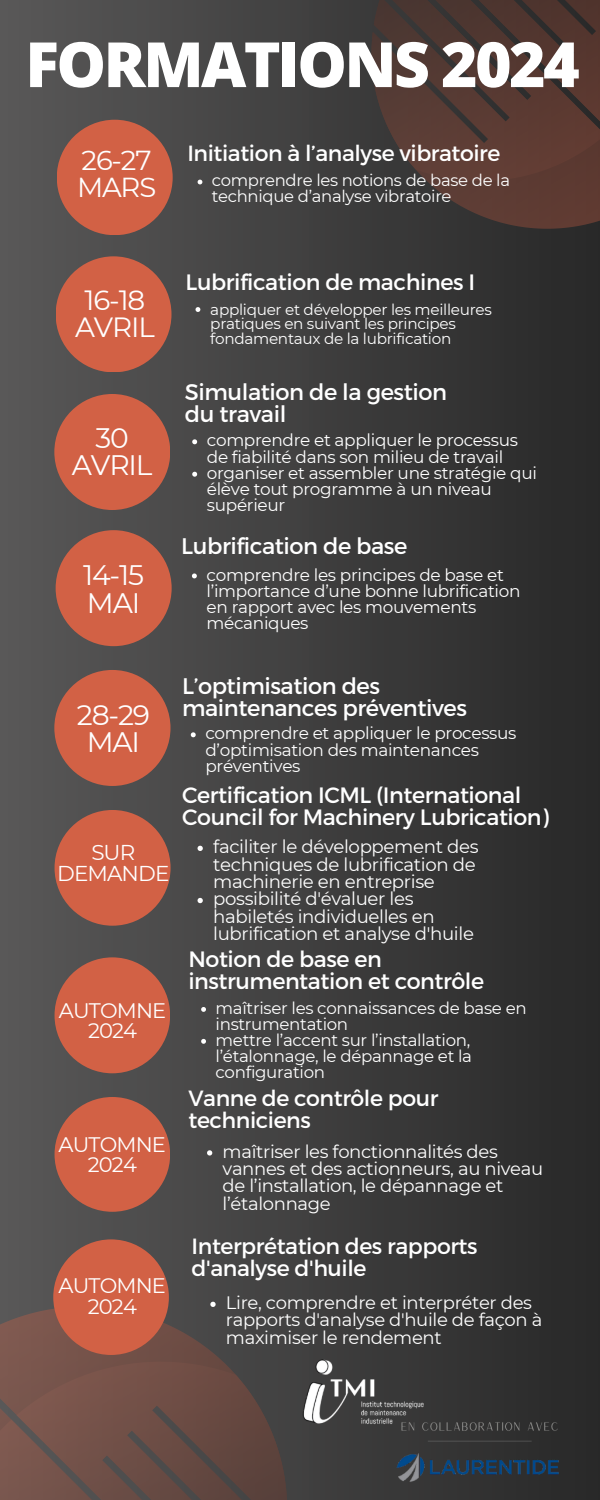
<style>
.page{position:relative;width:600px;height:1500px;background:#fff}
.page>*{position:absolute;margin:0;border:0;box-sizing:border-box;transform-origin:0 0}
.t1{font:800 62.4px "Open Sans";letter-spacing:-.04em;color:#fff}
.t2{font:28.2px/27.5px "Montserrat";letter-spacing:-.04em;color:#fff;text-align:center}
.t3{font:27.8px/27.1px "Montserrat";letter-spacing:-.04em;color:#fff;text-align:center}
.t4{font:27.4px/26.8px "Montserrat";letter-spacing:-.04em;color:#fff}
.t5{font:22.5px/22.2px "Montserrat";letter-spacing:-.02em;color:#fff}
.t6{font:22.2px/21.8px "Montserrat";letter-spacing:-.02em;color:#fff}
.t7{font:22px/21.8px "Montserrat";letter-spacing:-.02em;color:#fff}
.t8{font:21.5px/21.2px "Montserrat";letter-spacing:-.04em;color:#fff;text-align:center}
.t9{font:21px/20.2px "Montserrat";letter-spacing:-.04em;color:#fff;text-align:center}
.t10{font:18.1px/17.4px "Montserrat";letter-spacing:-.02em;color:#fff}
.t11{font:18px/17.2px "Montserrat";letter-spacing:-.02em;color:#fff}
.t12{font:16.9px/16.2px "Montserrat";letter-spacing:-.02em;color:#fff}
.t13{font:16.7px/16px "Montserrat";letter-spacing:-.02em;color:#fff}
.t14{font:16.5px/15.8px "Montserrat";letter-spacing:-.02em;color:#fff}
.t15{font:15.2px/14.6px "Montserrat";letter-spacing:-.02em;color:#fff}
</style>
<div class="page">
<div style="left:0;top:0;width:600px;height:1500px;background:linear-gradient(to right,#595858,#282828)"></div>
<svg style="left:371px;top:181px;width:229px;height:48px;background:#4c3834"></svg>
<svg style="left:371px;top:0;width:229px;height:181px;background:#503832"></svg>
<div style="left:56px;top:256px;width:116px;height:116px;background:#d26145;border-radius:50%"></div>
<svg style="left:196px;top:307px;width:4px;height:5px"></svg>
<div style="left:55px;top:810px;width:116px;height:116px;background:#d26145;border-radius:50%"></div>
<div style="left:57px;top:120px;width:116px;height:115px;background:#d26145;border-radius:50%"></div>
<div style="left:55px;top:957px;width:115px;height:116px;background:#d26145;border-radius:50%"></div>
<div style="left:54px;top:670px;width:116px;height:116px;background:#d26145;border-radius:50%"></div>
<svg style="left:191px;top:732px;width:5px;height:5px"></svg>
<div style="left:54px;top:394px;width:116px;height:116px;background:#d26145;border-radius:50%"></div>
<svg style="left:192px;top:439px;width:5px;height:5px"></svg>
<svg style="left:192px;top:472px;width:5px;height:5px"></svg>
<div style="left:55px;top:1097px;width:115px;height:115px;background:#d26145;border-radius:50%"></div>
<div style="left:56px;top:530px;width:116px;height:116px;background:#d26145;border-radius:50%"></div>
<svg style="left:192px;top:573px;width:5px;height:5px"></svg>
<img style="left:287px;top:1349px;width:292px;height:139px">
<svg style="left:0;top:1306px;width:287px;height:114px;background:#604d49"></svg>
<svg style="left:0;top:1420px;width:17px;height:80px"></svg>
<svg style="left:17px;top:1362px;width:270px;height:138px;background:#694d46"></svg>
<div style="left:53px;top:1239px;width:116px;height:116px;background:#d26145;border-radius:50%"></div>
<svg style="left:198px;top:846px;width:5px;height:5px"></svg>
<svg style="left:198px;top:898px;width:5px;height:5px"></svg>
<svg style="left:198px;top:180px;width:4px;height:4px"></svg>
<svg style="left:201px;top:1007px;width:5px;height:5px"></svg>
<svg style="left:201px;top:1039px;width:5px;height:5px"></svg>
<svg style="left:207px;top:1150px;width:5px;height:6px"></svg>
<svg style="left:210px;top:1302px;width:6px;height:5px"></svg>
<p class="t1" style="left:25px;top:20px;width:556px">FORMATIONS 2024</p>
<h4 class="t4" style="left:77px;top:147px;width:81px">26-27<br>MARS</h4>
<p class="t7" style="left:187px;top:141px;width:315px">Initiation à l’analyse vibratoire</p>
<p class="t14" style="left:212px;top:173px;width:300px">comprendre les notions de base de la technique d’analyse vibratoire</p>
<p class="t3" style="left:75px;top:287px;width:81px">16-18<br>AVRIL</p>
<p class="t2" style="left:72px;top:424px;width:82px">30<br>AVRIL</p>
<p class="t2" style="left:83px;top:561px;width:63px;text-align:left">14-15<br>MAI</p>
<h1 class="t6" style="left:186px;top:270px;width:291px">Lubrification de machines I</h1>
<h2 class="t15" style="left:210px;top:302px;width:283px">appliquer et développer les meilleures pratiques en suivant les principes fondamentaux de la lubrification</h2>
<h2 class="t5" style="left:185px;top:379px;width:264px">Simulation de la gestion du travail</h2>
<h4 class="t12" style="left:207px;top:432px;width:313px">comprendre et appliquer le processus de fiabilité dans son milieu de travail</h4>
<p class="t12" style="left:207px;top:465px;width:332px">organiser et assembler une stratégie qui élève tout programme à un niveau supérieur</p>
<h2 class="t5" style="left:181px;top:534px;width:228px">Lubrification de base</h2>
<h4 class="t12" style="left:207px;top:566px;width:315px">comprendre les principes de base et l’importance d’une bonne lubrification en rapport avec les mouvements mécaniques</h4>
<p class="t2" style="left:77px;top:701px;width:75px">28-29<br>MAI</p>
<p class="t8" style="left:57px;top:841px;width:114px">SUR<br>DEMANDE</p>
<p class="t9" style="left:59px;top:1000px;width:109px">AUTOMNE<br>2024</p>
<h4 class="t9" style="left:59px;top:1134px;width:109px">AUTOMNE<br>2024</h4>
<p class="t9" style="left:59px;top:1276px;width:109px">AUTOMNE<br>2024</p>
<h2 class="t5" style="left:182px;top:674px;width:286px">L’optimisation des maintenances préventives</h2>
<h4 class="t12" style="left:205px;top:725px;width:313px">comprendre et appliquer le processus d’optimisation des maintenances préventives</h4>
<h4 class="t6" style="left:182px;top:783px;width:368px">Certification ICML (International<br>Council for Machinery Lubrication)</h4>
<h2 class="t10" style="left:213px;top:838px;width:267px">faciliter le développement des techniques de lubrification de machinerie en entreprise</h2>
<h4 class="t10" style="left:213px;top:890px;width:262px">possibilité d'évaluer les habiletés individuelles en lubrification et analyse d'huile</h4>
<h3 class="t6" style="left:188px;top:947px;width:297px">Notion de base en instrumentation et contrôle</h3>
<h3 class="t13" style="left:216px;top:1000px;width:313px">maîtriser les connaissances de base en instrumentation</h3>
<h4 class="t13" style="left:216px;top:1032px;width:258px;text-align:justify">mettre l’accent sur l’installation, l’étalonnage, le dépannage et la configuration</h4>
<p class="t7" style="left:188px;top:1087px;width:251px">Vanne de contrôle pour techniciens</p>
<h3 class="t11" style="left:223px;top:1143px;width:322px">maîtriser les fonctionnalités des vannes et des actionneurs, au niveau de l’installation, le dépannage et l’étalonnage</h3>
<h4 class="t7" style="left:192px;top:1235px;width:287px">Interprétation des rapports d'analyse d'huile</h4>
<h3 class="t11" style="left:226px;top:1294px;width:318px">Lire, comprendre et interpréter des rapports d'analyse d'huile de façon à maximiser le rendement</h3>
</div>
